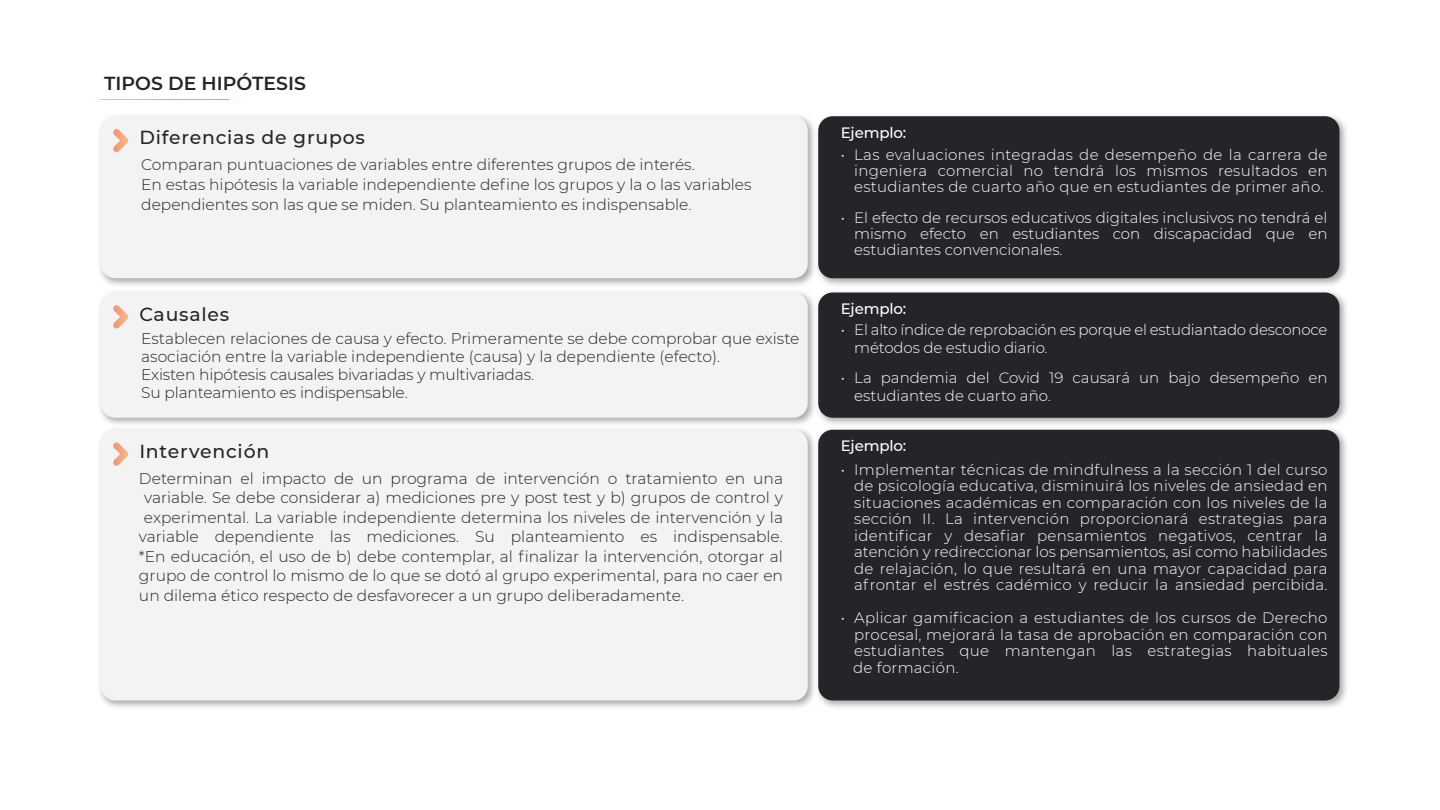
<style>
.page{position:relative;width:1440px;height:810px;background:#fff}
.page>*{position:absolute;margin:0;border:0;box-sizing:border-box;transform-origin:0 0}
.t1{font:500 18.83px "Montserrat";letter-spacing:.04em;color:#232528}
.t2{font:600 18.83px "Montserrat";color:#232528}
.t3{font:300 15.45px/18px "Montserrat";color:#232528}
.t4{font:300 15px/16.5px "Montserrat";color:#fff;text-align:justify}
.t5{font:500 15px "Montserrat";letter-spacing:-.01em;color:#fff}
</style>
<div class="page">
<img style="left:100px;top:116px;width:712px;height:169px">
<div style="left:101px;top:116px;width:707px;height:162px;background:#f3f3f3;border-radius:15px"></div>
<img style="left:812px;top:116px;width:534px;height:169px">
<div style="left:818px;top:116px;width:522px;height:162px;background:#232528;border-radius:15px"></div>
<svg style="left:113px;top:129px;width:16px;height:24px"></svg>
<img style="left:100px;top:292px;width:712px;height:132px">
<div style="left:101px;top:292px;width:707px;height:126px;background:#f3f3f3;border-radius:15px"></div>
<img style="left:812px;top:292px;width:534px;height:132px">
<div style="left:818px;top:292px;width:522px;height:126px;background:#232528;border-radius:15px"></div>
<svg style="left:113px;top:305px;width:16px;height:24px"></svg>
<img style="left:100px;top:429px;width:712px;height:278px">
<div style="left:101px;top:430px;width:707px;height:270px;background:#f3f3f3;border-radius:15px"></div>
<img style="left:812px;top:429px;width:534px;height:278px">
<div style="left:818px;top:430px;width:522px;height:270px;background:#232528;border-radius:15px"></div>
<svg style="left:113px;top:443px;width:16px;height:23px"></svg>
<p class="t2" style="left:104px;top:70px;width:203px">TIPOS DE HIPÓTESIS</p>
<p class="t1" style="left:139px;top:125px;width:227px">Diferencias de grupos</p>
<p class="t3" style="left:141px;top:154px;width:612px;line-height:20.2px">Comparan puntuaciones de variables entre diferentes grupos de interés.<br>En estas hipótesis la variable independiente define los grupos y la o las variables dependientes son las que se miden. Su planteamiento es indispensable.</p>
<p class="t1" style="left:139px;top:301px;width:92px">Causales</p>
<p class="t3" style="left:141px;top:330px;width:660px">Establecen relaciones de causa y efecto. Primeramente se debe comprobar que existe asociación entre la variable independiente (causa) y la dependiente (efecto).<br>Existen hipótesis causales bivariadas y multivariadas.<br>Su planteamiento es indispensable.</p>
<p class="t1" style="left:139px;top:438px;width:131px">Intervención</p>
<p class="t3" style="left:139px;top:469px;width:646px">Determinan el impacto de un programa de intervención o tratamiento en una</p>
<p class="t3" style="left:144px;top:489px;width:640px">variable. Se debe considerar a) mediciones pre y post test y b) grupos de control y</p>
<p class="t3" style="left:144px;top:508px;width:641px">experimental. La variable independiente determina los niveles de intervención y la</p>
<p class="t3" style="left:139px;top:528px;width:646px">variable dependiente las mediciones. Su planteamiento es indispensable.</p>
<p class="t3" style="left:139px;top:547px;width:646px">*En educación, el uso de b) debe contemplar, al finalizar la intervención, otorgar al</p>
<p class="t3" style="left:139px;top:567px;width:646px">grupo de control lo mismo de lo que se dotó al grupo experimental, para no caer en</p>
<p class="t3" style="left:139px;top:586px;width:547px">un dilema ético respecto de desfavorecer a un grupo deliberadamente.</p>
<p class="t5" style="left:841px;top:122px;width:67px">Ejemplo:</p>
<p class="t4" style="left:854px;top:147px;width:475px;line-height:15.8px;text-indent:-14px">• Las evaluaciones integradas de desempeño de la carrera de ingeniera comercial no tendrá los mismos resultados en estudiantes de cuarto año que en estudiantes de primer año.</p>
<p class="t4" style="left:854px;top:210px;width:475px;line-height:15.8px;text-indent:-14px">• El efecto de recursos educativos digitales inclusivos no tendrá el mismo efecto en estudiantes con discapacidad que en estudiantes convencionales.</p>
<p class="t5" style="left:841px;top:298px;width:67px">Ejemplo:</p>
<p class="t4" style="left:854px;top:320px;width:475px;line-height:18px;text-indent:-14px">• El alto índice de reprobación es porque el estudiantado desconoce métodos de estudio diario.</p>
<p class="t4" style="left:854px;top:368px;width:475px;line-height:18px;text-indent:-14px">• La pandemia del Covid 19 causará un bajo desempeño en estudiantes de cuarto año.</p>
<p class="t5" style="left:841px;top:436px;width:67px">Ejemplo:</p>
<p class="t4" style="left:854px;top:461px;width:475px;text-indent:-14px">• Implementar técnicas de mindfulness a la sección 1 del curso de psicología educativa, disminuirá los niveles de ansiedad en situaciones académicas en comparación con los niveles de la sección II. La intervención proporcionará estrategias para identificar y desafiar pensamientos negativos, centrar la atención y redireccionar los pensamientos, así como habilidades de relajación, lo que resultará en una mayor capacidad para afrontar el estrés cadémico y reducir la ansiedad percibida.</p>
<p class="t4" style="left:853px;top:609px;width:476px;text-indent:-12px">• Aplicar gamificacion a estudiantes de los cursos de Derecho procesal, mejorará la tasa de aprobación en comparación con estudiantes que mantengan las estrategias habituales de formación.</p>
</div>
